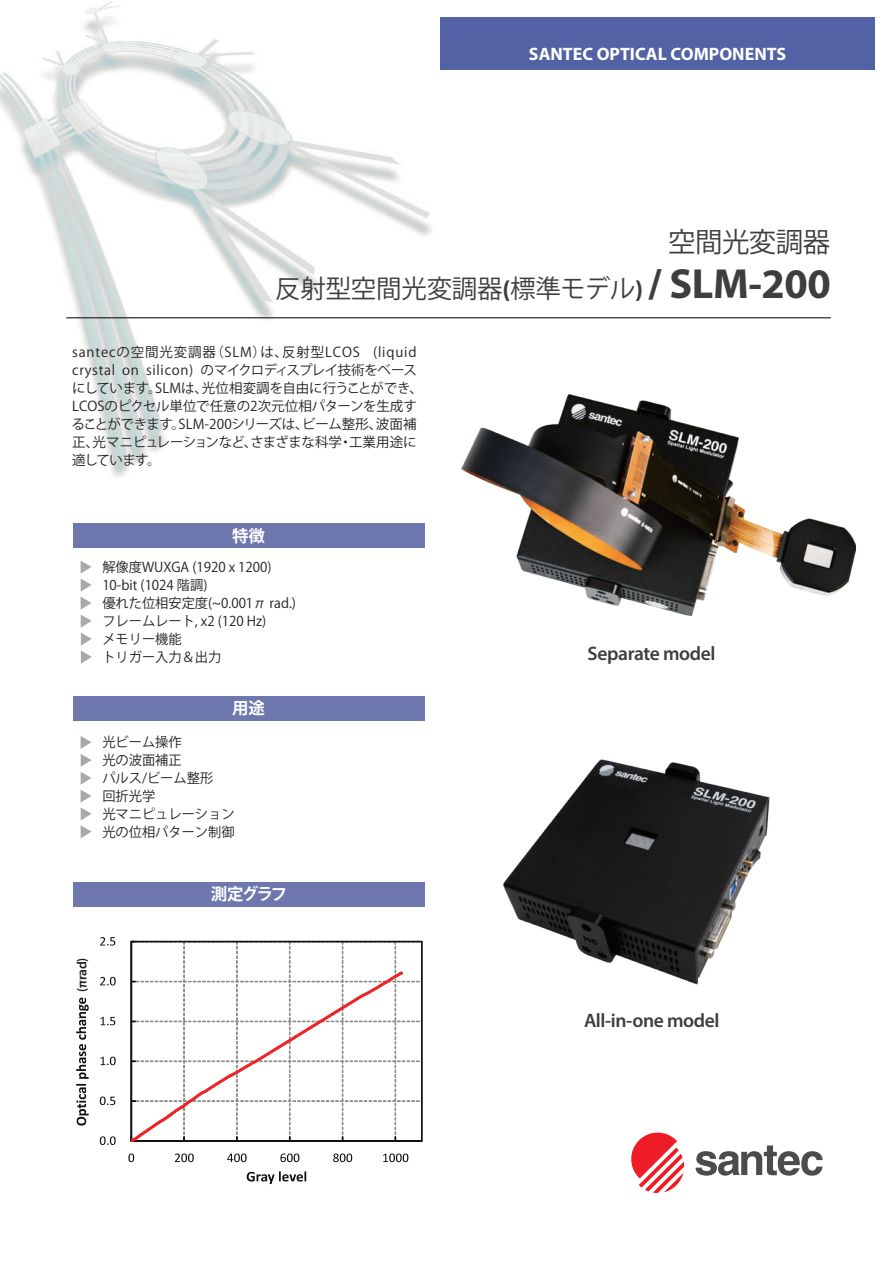
<style>
.page{position:relative;width:893px;height:1263px;background:#fff}
.page>*{position:absolute;margin:0;border:0;box-sizing:border-box;transform-origin:0 0}
.t1{font:27.45px "Koz Go Pr 6 N";letter-spacing:-.02em;color:#3e3e3f}
.t2{font:25.5px "Koz Go Pr 6 N";letter-spacing:-.01em;color:#3e3e3f}
.t3{font:600 19.5px "Myriad Pro";letter-spacing:-.02em;color:#3e3e3f}
.t4{font:700 18px "Myriad Pro";color:#fff}
.t5{font:700 16.5px "Koz Go Pr 6 N";letter-spacing:-.055em;color:#fff}
.t6{font:13.5px/18px "Koz Go Pr 6 N";color:#231f20}
.t7{font:600 13.5px "Myriad Pro";color:#231f20}
.s1{font-family:"Myriad Pro";font-weight:700}
.s2{font-family:"Myriad Pro";font-weight:700;font-size:42.3px}
</style>
<div class="page">
<img style="left:0;top:1px;width:450px;height:477px">
<div style="left:440px;top:17px;width:435px;height:53px;background:#5262a4"></div>
<hr style="left:66px;top:317px;width:765px;height:1px;background:#231f20">
<div style="left:73px;top:523px;width:351px;height:25px;background:#6e78af"></div>
<svg style="left:695px;top:1145px;width:128px;height:31px"></svg>
<svg style="left:631px;top:1132px;width:53px;height:61px"></svg>
<svg style="left:132px;top:941px;width:290px;height:199px"></svg>
<div style="left:131px;top:941px;width:1px;height:200px;border:1px solid #11110b"></div>
<hr style="left:131px;top:1141px;width:291px;height:1px;background:#11110b">
<div style="left:131px;top:1140px;width:291px;height:1px;border:1px solid #11110b"></div>
<svg style="left:183px;top:941px;width:213px;height:30px"></svg>
<svg style="left:131px;top:971px;width:273px;height:171px"></svg>
<svg style="left:100px;top:1136px;width:16px;height:9px"></svg>
<svg style="left:100px;top:1096px;width:15px;height:9px"></svg>
<svg style="left:101px;top:1057px;width:15px;height:8px"></svg>
<svg style="left:101px;top:1017px;width:14px;height:8px"></svg>
<svg style="left:100px;top:977px;width:16px;height:8px"></svg>
<svg style="left:100px;top:937px;width:15px;height:9px"></svg>
<svg style="left:128px;top:1153px;width:6px;height:9px"></svg>
<svg style="left:175px;top:1153px;width:19px;height:9px"></svg>
<svg style="left:227px;top:1153px;width:20px;height:9px"></svg>
<svg style="left:280px;top:1153px;width:19px;height:9px"></svg>
<svg style="left:333px;top:1153px;width:19px;height:9px"></svg>
<svg style="left:383px;top:1153px;width:25px;height:9px"></svg>
<svg style="left:76px;top:997px;width:13px;height:128px"></svg>
<svg style="left:247px;top:1171px;width:59px;height:13px"></svg>
<svg style="left:81px;top:561px;width:11px;height:103px"></svg>
<svg style="left:81px;top:736px;width:11px;height:102px"></svg>
<div style="left:73px;top:696px;width:351px;height:25px;background:#6e78af"></div>
<div style="left:73px;top:882px;width:351px;height:25px;background:#6e78af"></div>
<img style="left:503px;top:759px;width:267px;height:226px">
<img style="left:461px;top:394px;width:394px;height:221px">
<h3 class="t4" style="left:529px;top:42px;width:259px">SANTEC OPTICAL COMPONENTS</h3>
<h1 class="t1" style="left:668px;top:227px;width:163px">空間光変調器</h1>
<h2 class="t2" style="left:275px;top:274px;width:557px">反射型空間光変調器<span class="s1">(</span>標準モデル<span class="s1">)</span> <span class="s2">/ SLM-200</span></h2>
<p class="t6" style="left:71px;top:344px;width:353px">santecの空間光変調器（SLM）は、反射型LCOS (liquid crystal on silicon) のマイクロディスプレイ技術をベースにしています。SLMは、光位相変調を自由に行うことができ、<br>LCOSのピクセル単位で任意の2次元位相パターンを生成することができます。SLM-200シリーズは、ビーム整形、波面補正、光マニピュレーションなど、さまざまな科学・工業用途に適しています。</p>
<p class="t5" style="left:232px;top:526px;width:34px">特徴</p>
<p class="t6" style="left:102px;top:558px;width:195px">解像度WUXGA (1920 x 1200)<br>10-bit (1024 階調)<br>優れた位相安定度(~0.001π rad.)フレームレート, x2 (120 Hz)<br>メモリー機能<br>トリガー入力＆出力</p>
<p class="t5" style="left:232px;top:699px;width:34px">用途</p>
<p class="t6" style="left:102px;top:733px;width:134px">光ビーム操作<br>光の波面補正<br>パルス/ビーム整形<br>回折光学<br>光マニピュレーション光の位相パターン制御</p>
<p class="t7" style="left:73px;top:992px;width:36px;rotate:-90deg">(πrad)</p>
<p class="t5" style="left:211px;top:885px;width:78px">測定グラフ</p>
<h3 class="t3" style="left:588px;top:641px;width:129px">Separate model</h3>
<h3 class="t3" style="left:584px;top:1008px;width:137px">All-in-one model</h3>
</div>
